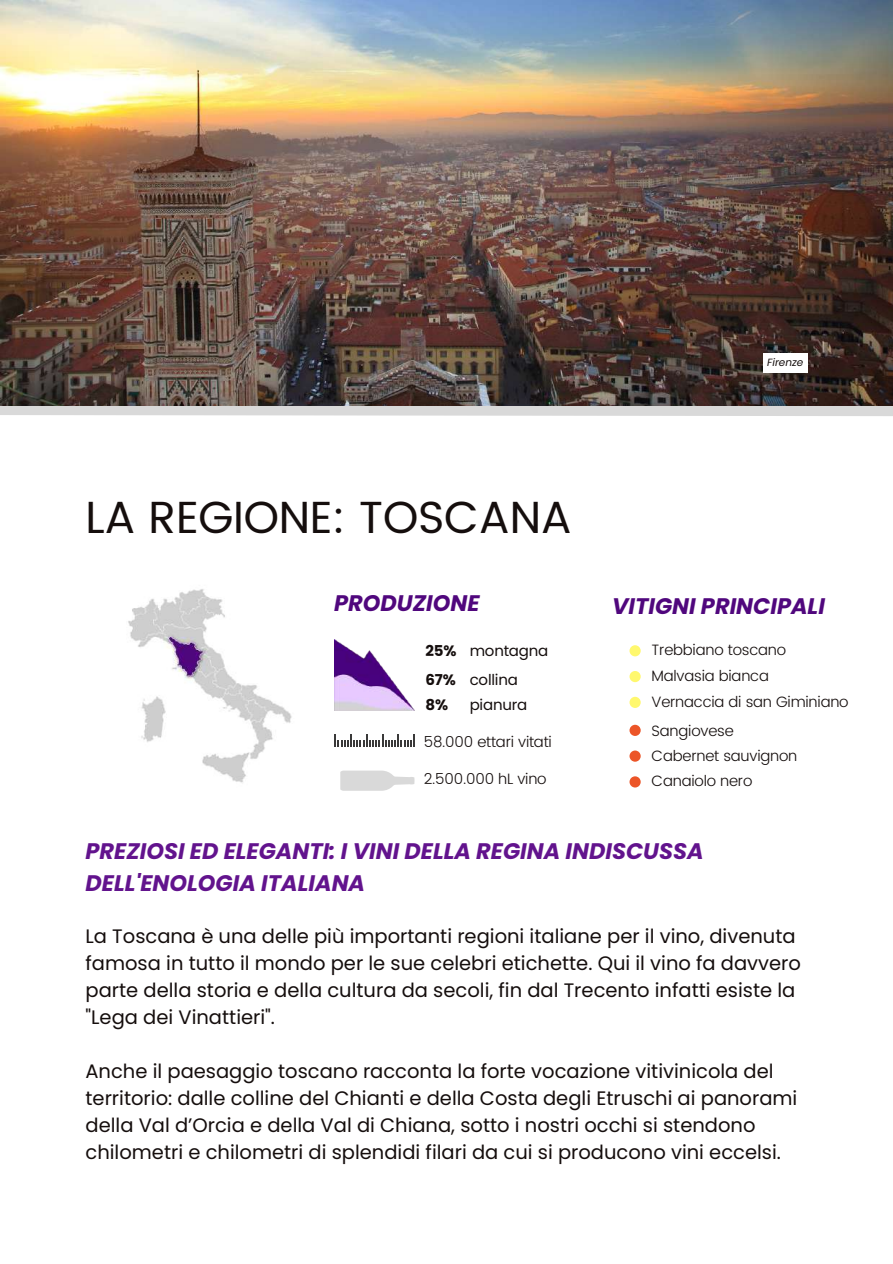
<style>
.page{position:relative;width:893px;height:1264px;background:#fff}
.page>*{position:absolute;margin:0;border:0;box-sizing:border-box;transform-origin:0 0}
.t1{font:45px "Poppins";letter-spacing:-.005em;color:#150e0d}
.t2{font:italic 700 22.5px/31.5px "Poppins";color:#62138d}
.t3{font:italic 700 22.5px "Poppins";color:#50077d}
.t4{font:19.5px/27px "Poppins";color:#150e0d}
.t5{font:300 15px/25.8px "Poppins";letter-spacing:-.015em;color:#150e0d}
.t6{font:15px/28.3px "Poppins";letter-spacing:-.015em;color:#150e0d}
.t7{font:700 15px "Poppins";color:#150e0d}
.t8{font:italic 10.5px "Poppins";color:#150e0d}
.s1{font-weight:700}
</style>
<div class="page">
<img style="left:334px;top:639px;width:80px;height:71px">
<svg style="left:334px;top:734px;width:80px;height:12px"></svg>
<svg style="left:340px;top:770px;width:74px;height:20px"></svg>
<img style="left:128px;top:589px;width:164px;height:194px">
<div style="left:629px;top:645px;width:11px;height:11px;background:#fff86e;border-radius:50%"></div>
<div style="left:629px;top:671px;width:11px;height:11px;background:#fff86e;border-radius:50%"></div>
<div style="left:629px;top:696px;width:11px;height:12px;background:#fff86e;border-radius:50%"></div>
<div style="left:629px;top:724px;width:11px;height:12px;background:#ec5528;border-radius:50%"></div>
<div style="left:629px;top:750px;width:11px;height:11px;background:#ec5528;border-radius:50%"></div>
<div style="left:629px;top:776px;width:11px;height:11px;background:#ec5528;border-radius:50%"></div>
<div style="left:0;top:406px;width:892px;height:10px;background:#d9d9d9"></div>
<img style="left:0;top:0;width:892px;height:406px">
<div style="left:762px;top:353px;width:45px;height:19px;background:#fff"></div>
<p class="t8" style="left:767px;top:355px;width:38px">Firenze</p>
<h1 class="t1" style="left:85px;top:491px;width:488px">LA REGIONE: TOSCANA</h1>
<p class="t3" style="left:334px;top:587px;width:147px">PRODUZIONE</p>
<p class="t6" style="left:425px;top:637px;width:124px"><span class="s1">25%</span> montagna<br><span class="s1">67%</span> collina</p>
<p class="t7" style="left:425px;top:694px;width:24px">8%</p>
<p class="t6" style="left:469px;top:690px;width:59px">pianura</p>
<p class="t5" style="left:424px;top:729px;width:130px">58.000 ettari vitati</p>
<p class="t5" style="left:424px;top:765px;width:124px">2.500.000 hL vino</p>
<p class="t3" style="left:612px;top:590px;width:214px">VITIGNI PRINCIPALI</p>
<p class="t5" style="left:651px;top:637px;width:198px">Trebbiano toscano<br>Malvasia bianca<br>Vernaccia di san Giminiano</p>
<p class="t5" style="left:651px;top:719px;width:147px;line-height:24.3px">Sangiovese<br>Cabernet sauvignon</p>
<p class="t5" style="left:651px;top:768px;width:102px">Canaiolo nero</p>
<p class="t2" style="left:85px;top:835px;width:619px">PREZIOSI ED ELEGANTI: I VINI DELLA REGINA INDISCUSSA<br>DELL'ENOLOGIA ITALIANA</p>
<p class="t4" style="left:85px;top:922px;width:717px">La Toscana è una delle più importanti regioni italiane per il vino, divenuta famosa in tutto il mondo per le sue celebri etichette. Qui il vino fa davvero parte della storia e della cultura da secoli, fin dal Trecento infatti esiste la "Lega dei Vinattieri".</p>
<p class="t4" style="left:85px;top:1057px;width:713px">Anche il paesaggio toscano racconta la forte vocazione vitivinicola del territorio: dalle colline del Chianti e della Costa degli Etruschi ai panorami della Val d’Orcia e della Val di Chiana, sotto i nostri occhi si stendono chilometri e chilometri di splendidi filari da cui si producono vini eccelsi.</p>
</div>
